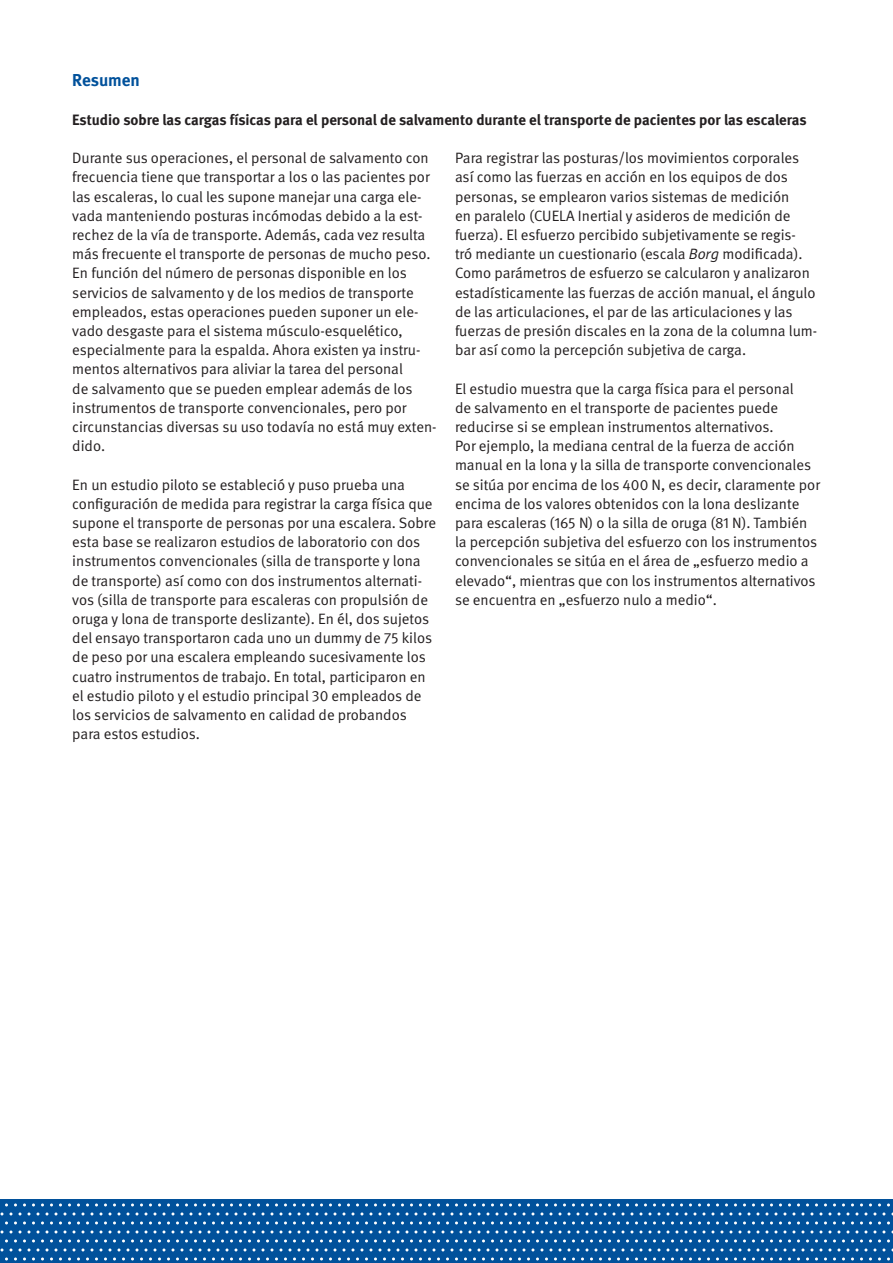
<style>
.page{position:relative;width:893px;height:1263px;background:#fff}
.page>*{position:absolute;margin:0;border:0;box-sizing:border-box;transform-origin:0 0}
.Überschrift_1_1_blau{font:700 17.25px "DGUV Meta";letter-spacing:-.005em;color:#01519b}
.Grundtext{font:15px/19.2px "DGUV Meta";color:#231f20}
.Grundtext-2{font:700 15px "DGUV Meta";letter-spacing:-.005em;color:#231f20}
.s1{font-style:italic}
</style>
<div class="page">
<svg style="left:0;top:1199px;width:893px;height:64px;background:#165fa3"></svg>
<p class="Überschrift_1_1_blau" style="left:72px;top:70px;width:69px">Resumen</p>
<p class="Grundtext-2" style="left:72px;top:111px;width:736px">Estudio sobre las cargas físicas para el personal de salvamento durante el transporte de pacientes por las escaleras</p>
<p class="Grundtext" style="left:72px;top:149px;width:366px">Durante sus operaciones, el personal de salvamento con frecuencia tiene que transportar a los o las pacientes por las escaleras, lo cual les supone manejar una carga ele&shy;vada manteniendo posturas incómodas debido a la est&shy;rechez de la vía de transporte. Además, cada vez resulta más frecuente el transporte de personas de mucho peso.<br>En función del número de personas disponible en los servicios de salvamento y de los medios de transporte empleados, estas operaciones pueden suponer un ele&shy;vado desgaste para el sistema músculo-esquelético, especialmente para la espalda. Ahora existen ya instru&shy;mentos alternativos para aliviar la tarea del personal<br>de salvamento que se pueden emplear además de los instrumentos de transporte convencionales, pero por circunstancias diversas su uso todavía no está muy exten&shy;dido.</p>
<p class="Grundtext" style="left:72px;top:475px;width:365px">En un estudio piloto se estableció y puso prueba una configuración de medida para registrar la carga física que supone el transporte de personas por una escalera. Sobre esta base se realizaron estudios de laboratorio con dos instrumentos convencionales (silla de transporte y lona de transporte) así como con dos instrumentos alternati&shy;vos (silla de transporte para escaleras con propulsión de oruga y lona de transporte deslizante). En él, dos sujetos del ensayo transportaron cada uno un dummy de 75 kilos de peso por una escalera empleando sucesivamente los cuatro instrumentos de trabajo. En total, participaron en el estudio piloto y el estudio principal 30 empleados de los servicios de salvamento en calidad de probandos para estos estudios.</p>
<p class="Grundtext" style="left:455px;top:149px;width:364px">Para registrar las posturas/los movimientos corporales así como las fuerzas en acción en los equipos de dos personas, se emplearon varios sistemas de medición<br>en paralelo (CUELA Inertial y asideros de medición de fuerza). El esfuerzo percibido subjetivamente se regis-<br>tró mediante un cuestionario (escala <span class="s1">Borg</span> modificada).<br>Como parámetros de esfuerzo se calcularon y analizaron estadísticamente las fuerzas de acción manual, el ángulo de las articulaciones, el par de las articulaciones y las fuerzas de presión discales en la zona de la columna lum&shy;bar así como la percepción subjetiva de carga.</p>
<p class="Grundtext" style="left:455px;top:379px;width:367px">El estudio muestra que la carga física para el personal<br>de salvamento en el transporte de pacientes puede reducirse si se emplean instrumentos alternativos.<br>Por ejemplo, la mediana central de la fuerza de acción manual en la lona y la silla de transporte convencionales se sitúa por encima de los 400 N, es decir, claramente por encima de los valores obtenidos con la lona deslizante para escaleras (165 N) o la silla de oruga (81 N). También la percepción subjetiva del esfuerzo con los instrumentos convencionales se sitúa en el área de „esfuerzo medio a elevado“, mientras que con los instrumentos alternativos se encuentra en „esfuerzo nulo a medio“.</p>
</div>
